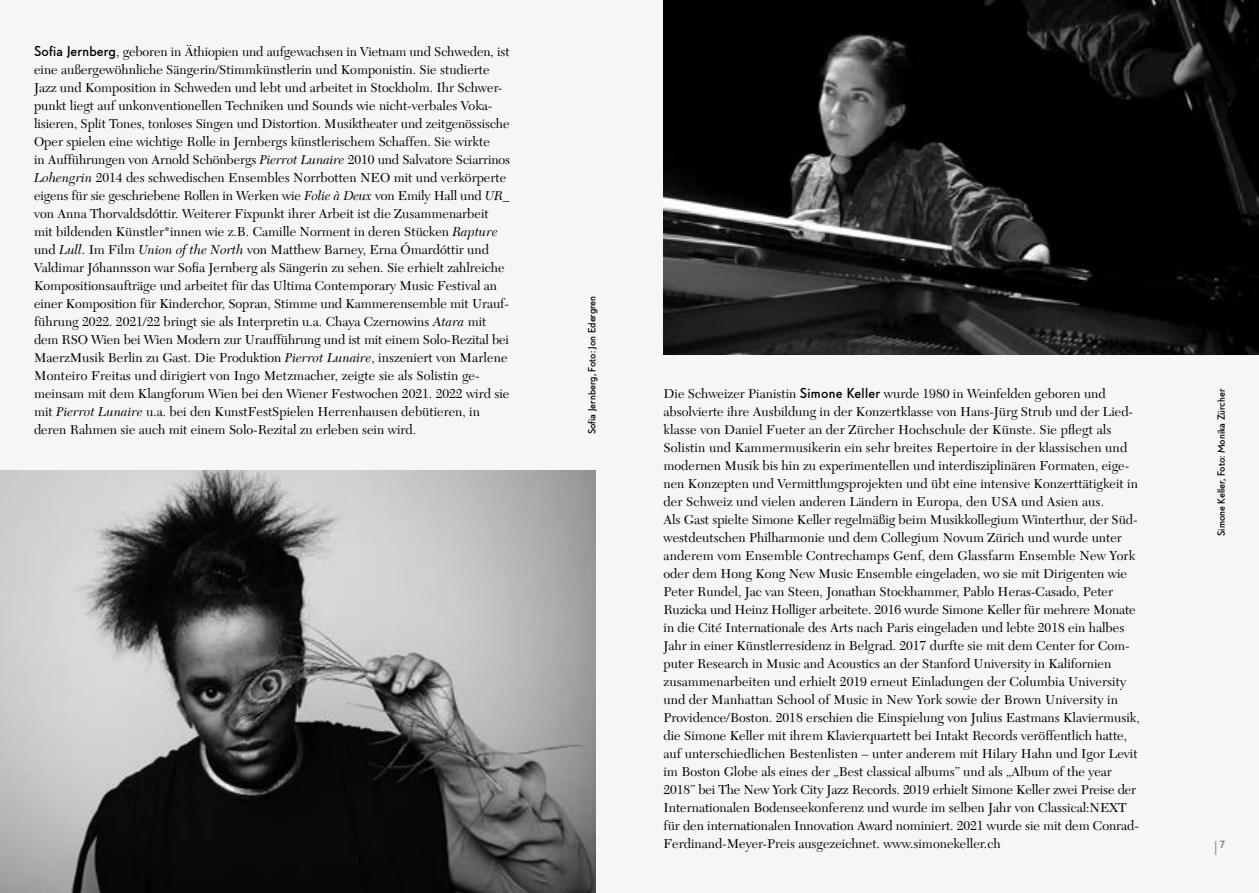
<style>
.page{position:relative;width:1259px;height:893px;background:#f6f6f6}
.page>*{position:absolute;margin:0;border:0;box-sizing:border-box;transform-origin:0 0}
.t1{font:13.5px/18px "New Caledonia LT Std";color:#000}
.t2{font:700 9.75px "Lenbach Grotesk";color:#000}
.t3{font:700 9.75px "Lenbach Grotesk";color:#6e6e6e}
.s1{font-family:"Lenbach Grotesk";font-weight:700}
.s2{font-style:italic}
</style>
<div class="page">
<svg style="left:1215px;top:841px;width:1px;height:14px"></svg>
<img style="left:0;top:470px;width:595px;height:423px">
<img style="left:663px;top:0;width:596px;height:354px">
<p class="t1" style="left:34px;top:43px;width:478px"><span class="s1">Sofia Jernberg</span>, geboren in Äthiopien und aufgewachsen in Vietnam und Schweden, ist eine außergewöhnliche Sängerin/Stimmkünstlerin und Komponistin. Sie studierte Jazz und Komposition in Schweden und lebt und arbeitet in Stockholm. Ihr Schwer&shy;punkt liegt auf unkonventionellen Techniken und Sounds wie nicht-verbales Voka&shy;lisieren, Split Tones, tonloses Singen und Distortion. Musiktheater und zeitgenössische Oper spielen eine wichtige Rolle in Jernbergs künstlerischem Schaffen. Sie wirkte<br>in Aufführungen von Arnold Schönbergs <span class="s2">Pierrot Lunaire</span> 2010 und Salvatore Sciarrinos <span class="s2">Lohengrin</span> 2014 des schwedischen Ensembles Norrbotten NEO mit und verkörperte eigens für sie geschriebene Rollen in Werken wie <span class="s2">Folie à Deux</span> von Emily Hall und <span class="s2">UR_ </span>von Anna Thorvaldsdóttir. Weiterer Fixpunkt ihrer Arbeit ist die Zusammenarbeit mit bildenden Künstler*innen wie z.B. Camille Norment in deren Stücken <span class="s2">Rapture </span>und <span class="s2">Lull</span>. Im Film <span class="s2">Union of the North</span> von Matthew Barney, Erna Ómardóttir und Valdimar Jóhannsson war Sofia Jernberg als Sängerin zu sehen. Sie erhielt zahlreiche Kompositionsaufträge und arbeitet für das Ultima Contemporary Music Festival an einer Komposition für Kinderchor, Sopran, Stimme und Kammerensemble mit Urauf&shy;führung 2022. 2021/22 bringt sie als Interpretin u.a. Chaya Czernowins <span class="s2">Atara</span> mit dem RSO Wien bei Wien Modern zur Uraufführung und ist mit einem Solo-Rezital bei MaerzMusik Berlin zu Gast. Die Produktion <span class="s2">Pierrot Lunaire</span>, inszeniert von Marlene Monteiro Freitas und dirigiert von Ingo Metzmacher, zeigte sie als Solistin ge&shy;meinsam mit dem Klangforum Wien bei den Wiener Festwochen 2021. 2022 wird sie mit <span class="s2">Pierrot Lunaire</span> u.a. bei den KunstFestSpielen Herrenhausen debütieren, in deren Rahmen sie auch mit einem Solo-Rezital zu erleben sein wird.</p>
<p class="t2" style="left:586px;top:434px;width:140px;rotate:-90deg">Sofia Jernberg, Foto: Jon Edergren</p>
<p class="t1" style="left:663px;top:385px;width:478px">Die Schweizer Pianistin <span class="s1">Simone Keller</span> wurde 1980 in Weinfelden geboren und absolvierte ihre Ausbildung in der Konzertklasse von Hans-Jürg Strub und der Lied&shy;klasse von Daniel Fueter an der Zürcher Hochschule der Künste. Sie pflegt als Solistin und Kammermusikerin ein sehr breites Repertoire in der klassischen und modernen Musik bis hin zu experimentellen und interdisziplinären Formaten, eige&shy;nen Konzepten und Vermittlungsprojekten und übt eine intensive Konzerttätigkeit in der Schweiz und vielen anderen Ländern in Europa, den USA und Asien aus.<br>Als Gast spielte Simone Keller regelmäßig beim Musikkollegium Winterthur, der Süd&shy;westdeutschen Philharmonie und dem Collegium Novum Zürich und wurde unter anderem vom Ensemble Contrechamps Genf, dem Glassfarm Ensemble New York oder dem Hong Kong New Music Ensemble eingeladen, wo sie mit Dirigenten wie Peter Rundel, Jac van Steen, Jonathan Stockhammer, Pablo Heras-Casado, Peter Ruzicka und Heinz Holliger arbeitete. 2016 wurde Simone Keller für mehrere Monate in die Cité Internationale des Arts nach Paris eingeladen und lebte 2018 ein halbes Jahr in einer Künstlerresidenz in Belgrad. 2017 durfte sie mit dem Center for Com&shy;puter Research in Music and Acoustics an der Stanford University in Kalifornien zusammenarbeiten und erhielt 2019 erneut Einladungen der Columbia University und der Manhattan School of Music in New York sowie der Brown University in Providence/Boston. 2018 erschien die Einspielung von Julius Eastmans Klaviermusik, die Simone Keller mit ihrem Klavierquartett bei Intakt Records veröffentlich hatte, auf unterschiedlichen Bestenlisten – unter anderem mit Hilary Hahn und Igor Levit im Boston Globe als eines der „Best classical albums” und als „Album of the year 2018” bei The New York City Jazz Records. 2019 erhielt Simone Keller zwei Preise der Internationalen Bodenseekonferenz und wurde im selben Jahr von Classical:NEXT für den internationalen Innovation Award nominiert. 2021 wurde sie mit dem Conrad-- Ferdinand-Meyer-Preis ausgezeichnet. www.simonekeller.ch</p>
<p class="t2" style="left:1215px;top:536px;width:149px;rotate:-90deg">Simone Keller, Foto: Monika Zürcher</p>
<p class="t3" style="left:1220px;top:839px;width:6px">7</p>
</div>
